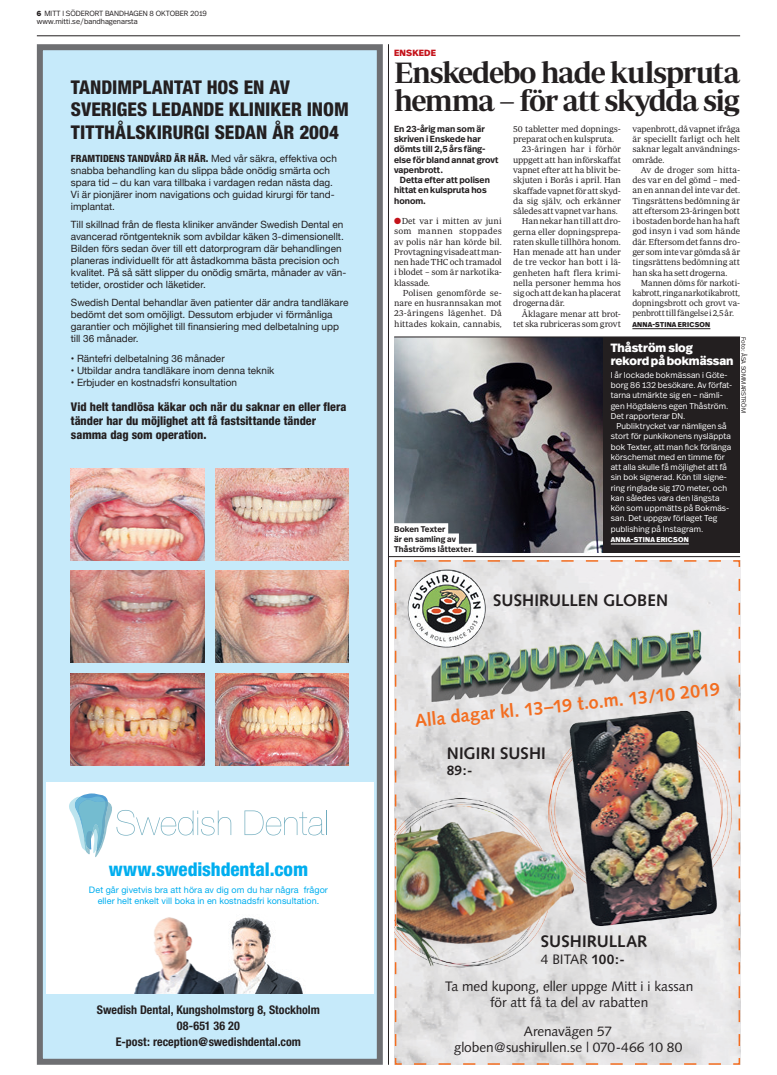
<style>
.page{position:relative;width:777px;height:1075px;background:#fff}
.page>*{position:absolute;margin:0;border:0;box-sizing:border-box;transform-origin:0 0}
.t1{font:600 30px/28px "Periodico Display";letter-spacing:-.05em;color:#231f20}
.t2{font:800 condensed 19px/22.8px "Helvetica Neue";color:#231f20}
.t3{font:800 condensed 19px "Helvetica Neue";letter-spacing:-.005em;color:#00aeef}
.t4{font:700 18.3px "Syntax";color:#f36e21}
.t5{font:700 16.7px "Syntax";color:#231f20}
.t6{font:13.7px/16.7px "Syntax";letter-spacing:-.005em;color:#231f20;text-align:center}
.t7{font:700 13.7px "Syntax";color:#231f20}
.t8{font:800 condensed 12px/14px "Helvetica Neue";color:#231f20}
.t9{font:700 condensed 12px/16px "Helvetica Neue";color:#231f20;text-align:center}
.t10{font:800 12px/13px "Real Head OT";color:#fff}
.t11{font:10px/12px "Helvetica Neue";color:#231f20}
.t12{font:9px/11px "Helvetica Neue";letter-spacing:.01em;color:#00aeef;text-align:center}
.t13{font:800 9px "Real Head OT";letter-spacing:.02em;color:#c4121a}
.t14{font:8.9px/10.3px "Periodico Text Lg";letter-spacing:-.01em;color:#231f20;text-align:justify}
.t15{font:600 8.9px/10.3px "Real Head OT";letter-spacing:.005em;color:#231f20}
.t16{font:300 8.5px/10.3px "Real Head OT";letter-spacing:.005em;color:#fff}
.t17{font:600 8.2px/10.2px "Real Head OT";letter-spacing:.015em;color:#231f20}
.t18{font:300 7.5px/8px "Real Head OT";color:#231f20}
.t19{font:800 7px "Real Head OT";letter-spacing:.035em;color:#231f20}
.t20{font:800 7px "Real Head OT";letter-spacing:.035em;color:#fff}
.t21{font:300 6.2px "Real Head OT";letter-spacing:.005em;color:#231f20}
.s1{font-weight:800}
.s2{font-weight:800;font-stretch:condensed}
.s3{color:#c4121a}
.s4{font-weight:700}
</style>
<div class="page">
<hr style="left:37px;top:36px;width:703px;height:1px;background:#231f20">
<div style="left:394px;top:337px;width:346px;height:216px;background:#231f20"></div>
<hr style="left:632px;top:329px;width:78px;height:1px;background:#231f20">
<img style="left:394px;top:338px;width:209px;height:215px">
<hr style="left:611px;top:544px;width:78px;height:1px;background:#fff">
<div style="left:391px;top:523px;width:57px;height:11px;background:#fff"></div>
<div style="left:391px;top:533px;width:68px;height:12px;background:#fff"></div>
<div style="left:391px;top:544px;width:85px;height:11px;background:#fff"></div>
<hr style="left:388px;top:556px;width:352px;height:1px;background:#231f20">
<hr style="left:388px;top:44px;width:1px;height:1021px;background:#231f20">
<svg style="left:394px;top:560px;width:346px;height:505px;background:#e4e1e0"></svg>
<img style="left:408px;top:569px;width:78px;height:79px;border-radius:39px">
<img style="left:548px;top:722px;width:191px;height:179px">
<img style="left:557px;top:700px;width:180px;height:232px">
<img style="left:395px;top:798px;width:162px;height:175px">
<img style="left:396px;top:812px;width:186px;height:156px">
<img style="left:429px;top:628px;width:277px;height:76px">
<div style="left:40px;top:47px;width:340px;height:1015px;background:#c6eafa"></div>
<div style="left:37px;top:44px;width:346px;height:1021px;border:6px solid #6e6f72"></div>
<div style="left:46px;top:783px;width:327px;height:211px;background:#fff"></div>
<img style="left:215px;top:674px;width:134px;height:92px">
<img style="left:71px;top:571px;width:133px;height:92px">
<img style="left:215px;top:571px;width:134px;height:92px">
<img style="left:71px;top:468px;width:133px;height:92px">
<img style="left:215px;top:468px;width:134px;height:92px">
<img style="left:71px;top:674px;width:133px;height:92px">
<img style="left:260px;top:920px;width:43px;height:74px">
<img style="left:134px;top:917px;width:126px;height:77px">
<svg style="left:69px;top:793px;width:162px;height:64px"></svg>
<svg style="left:244px;top:810px;width:83px;height:25px"></svg>
<p class="t18" style="left:37px;top:10px;width:171px"><span class="s1">6</span> MITT I SÖDERORT BANDHAGEN 8 OKTOBER 2019 www.mitti.se/bandhagenarsta</p>
<h2 class="t2" style="left:71px;top:75px;width:279px">TANDIMPLANTAT HOS EN AV<br>SVERIGES LEDANDE KLINIKER INOM<br>TITTHÅLSKIRURGI SEDAN ÅR 2004</h2>
<p class="t11" style="left:71px;top:153px;width:267px"><span class="s2">FRAMTIDENS TANDVÅRD ÄR HÄR.</span> Med vår säkra, effektiva och snabba behandling kan du slippa både onödig smärta och spara tid – du kan vara tillbaka i vardagen redan nästa dag.<br>Vi är pionjärer inom navigations och guidad kirurgi för tand&shy;implantat.</p>
<p class="t11" style="left:71px;top:219px;width:277px">Till skillnad från de flesta kliniker använder Swedish Dental en avancerad röntgenteknik som avbildar käken 3-dimensionellt.<br>Bilden förs sedan över till ett datorprogram där behandlingen planeras individuellt för att åstadkomma bästa precision och kvalitet. På så sätt slipper du onödig smärta, månader av vän&shy;tetider, orostider och läketider.</p>
<p class="t11" style="left:71px;top:297px;width:279px">Swedish Dental behandlar även patienter där andra tandläkare bedömt det som omöjligt. Dessutom erbjuder vi förmånliga garantier och möjlighet till finansiering med delbetalning upp till 36 månader.</p>
<p class="t11" style="left:71px;top:353px;width:155px">• Räntefri delbetalning 36 månader</p>
<p class="t11" style="left:71px;top:365px;width:205px">• Utbildar andra tandläkare inom denna teknik</p>
<p class="t11" style="left:71px;top:377px;width:168px">• Erbjuder en kostnadsfri konsultation</p>
<h3 class="t8" style="left:71px;top:400px;width:277px">Vid helt tandlösa käkar och när du saknar en eller flera tänder har du möjlighet att få fastsittande tänder samma dag som operation.</h3>
<h2 class="t3" style="left:109px;top:857px;width:201px">www.swedishdental.com</h2>
<p class="t12" style="left:89px;top:884px;width:240px">Det går givetvis bra att höra av dig om du har några frågor eller helt enkelt vill boka in en kostnadsfri konsultation.</p>
<h3 class="t9" style="left:97px;top:1001px;width:224px">Swedish Dental, Kungsholmstorg 8, Stockholm<br>08-651 36 20<br>E-post: reception@swedishdental.com</h3>
<p class="t13" style="left:394px;top:47px;width:42px">ENSKEDE</p>
<h1 class="t1" style="left:394px;top:58px;width:347px">Enskedebo hade kulspruta hemma – för att skydda sig</h1>
<p class="t15" style="left:394px;top:124px;width:106px">En 23-årig man som är skriven i Enskede har dömts till 2,5 års fäng&shy;else för bland annat grovt vapenbrott.</p>
<p class="t15" style="left:394px;top:175px;width:97px;text-indent:6px">Detta efter att polisen hittat en kulspruta hos honom.</p>
<p class="t14" style="left:394px;top:216px;width:109px"><span class="s3">●</span>Det var i mitten av juni som mannen stoppades av polis när han körde bil.<br>Provtagning visade att man&shy;nen hade THC och tramadol i blodet – som är narkotika&shy;klassade.</p>
<p class="t14" style="left:394px;top:288px;width:109px;text-indent:8px">Polisen genomförde se&shy;nare en husrannsakan mot 23-åringens lägenhet. Då hittades kokain, cannabis,</p>
<p class="t17" style="left:394px;top:524px;width:81px">Boken Texter<br>är en samling av<br>Thåströms låttexter.</p>
<p class="t14" style="left:513px;top:124px;width:109px">50 tabletter med dopnings-</p>
<p class="t14" style="left:513px;top:134px;width:102px">preparat och en kulspruta.</p>
<p class="t14" style="left:522px;top:144px;width:101px">23-åringen har i förhör</p>
<p class="t14" style="left:513px;top:154px;width:109px">uppgett att han införskaffat</p>
<p class="t14" style="left:513px;top:165px;width:109px">vapnet efter att ha blivit be-</p>
<p class="t14" style="left:513px;top:175px;width:109px">skjuten i Borås i april. Han</p>
<p class="t14" style="left:513px;top:185px;width:109px">skaffade vapnet för att skyd-</p>
<p class="t14" style="left:513px;top:195px;width:109px">da sig själv, och erkänner</p>
<p class="t14" style="left:513px;top:206px;width:106px">således att vapnet var hans.</p>
<p class="t14" style="left:522px;top:216px;width:101px">Han nekar han till att dro-</p>
<p class="t14" style="left:513px;top:226px;width:109px">gerna eller dopningsprepa-</p>
<p class="t14" style="left:513px;top:236px;width:109px">raten skulle tillhöra honom.</p>
<p class="t14" style="left:513px;top:247px;width:109px">Han menade att han under</p>
<p class="t14" style="left:513px;top:257px;width:109px">de tre veckor han bott i lä-</p>
<p class="t14" style="left:513px;top:267px;width:109px">genheten haft flera krimi-</p>
<p class="t14" style="left:513px;top:277px;width:109px">nella personer hemma hos</p>
<p class="t14" style="left:513px;top:288px;width:109px">sig och att de kan ha placerat</p>
<p class="t14" style="left:513px;top:298px;width:53px">drogerna där.</p>
<p class="t14" style="left:522px;top:308px;width:101px">Åklagare menar att brot-</p>
<p class="t14" style="left:513px;top:318px;width:109px">tet ska rubriceras som grovt</p>
<p class="t14" style="left:632px;top:124px;width:109px">vapenbrott, då vapnet ifråga är speciellt farligt och helt saknar legalt användnings&shy;område.</p>
<p class="t14" style="left:632px;top:165px;width:109px;text-indent:8px">Av de droger som hitta&shy;des var en del gömd – med&shy;an en annan del inte var det.<br>Tingsrättens bedömning är att eftersom 23-åringen bott i bostaden borde han ha haft god insyn i vad som hände där. Eftersom det fanns dro&shy;ger som inte var gömda så är tingsrättens bedömning att han ska ha sett drogerna.</p>
<p class="t14" style="left:632px;top:277px;width:109px;text-indent:9px">Mannen döms för narkoti&shy;kabrott, ringa narkotikabrott, dopningsbrott och grovt va&shy;penbrott till fängelse i 2,5 år.</p>
<p class="t19" style="left:632px;top:320px;width:79px">ANNA-STINA ERICSON</p>
<h3 class="t10" style="left:611px;top:341px;width:124px">THÅSTRÖM SLOG<br>REKORD PÅ BOKMÄSSAN</h3>
<p class="t16" style="left:611px;top:370px;width:123px">I år lockade bokmässan i Göte&shy;borg 86 132 besökare. Av förfat&shy;tarna utmärkte sig en – nämli&shy;gen Högdalens egen Thåström.<br>Det rapporterar DN.</p>
<p class="t16" style="left:611px;top:421px;width:122px;text-indent:6px">Publiktrycket var nämligen så stort för punkikonens nysläppta bok Texter, att man fick förlänga körschemat med en timme för att alla skulle få möjlighet att få sin bok signerad. Kön till signe&shy;ring ringlade sig 170 meter, och kan således vara den längsta kön som uppmätts på Bokmäs&shy;san. Det uppgav förlaget Teg publishing på Instagram.</p>
<p class="t20" style="left:611px;top:535px;width:79px">ANNA-STINA ERICSON</p>
<p class="t21" style="left:747px;top:337px;width:76px;rotate:90deg">Foto: Åsa Sommarström</p>
<h3 class="t5" style="left:493px;top:591px;width:176px">SUSHIRULLEN GLOBEN</h3>
<h3 class="t4" style="left:414px;top:710px;width:308px;rotate:-6deg">ALLA DAGARKL. 13–19 T.O.M. 13/10 2019</h3>
<h3 class="t5" style="left:447px;top:743px;width:101px">NIGIRI SUSHI</h3>
<h3 class="t7" style="left:447px;top:763px;width:27px">89:-</h3>
<h3 class="t5" style="left:541px;top:932px;width:108px">SUSHIRULLAR</h3>
<h3 class="t6" style="left:541px;top:951px;width:85px">4 biTAr <span class="s4">100:-</span></h3>
<h3 class="t6" style="left:445px;top:977px;width:250px">Ta med kupong, eller uppge Mitt i i kassan för att få ta del av rabatten</h3>
<h3 class="t6" style="left:454px;top:1023px;width:230px">Arenavägen 57<br>globen@sushirullen.se | 070-466 10 80</h3>
</div>
